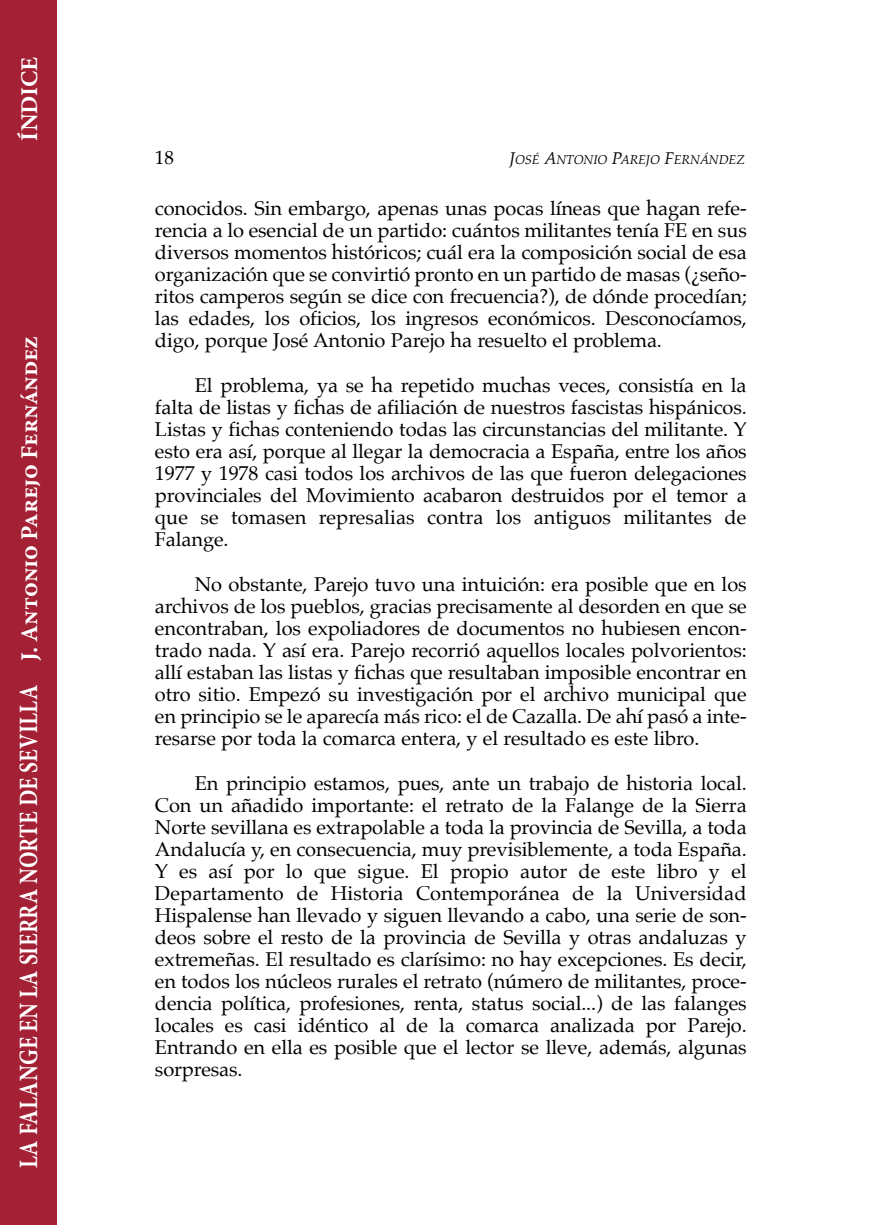
<style>
.page{position:relative;width:885px;height:1225px;background:#fff}
.page>*{position:absolute;margin:0;border:0;box-sizing:border-box;transform-origin:0 0}
.t1{font:700 26.4px "Minion Pro";letter-spacing:.01em;color:#fff;scale:.82 1}
.t2{font:700 24px "Minion Pro";color:#fff}
.t3{font:20px/22px "Palatino";letter-spacing:-.005em;color:#000;text-align:justify}
.t4{font:19px "Palatino";color:#000}
.t5{font:italic 12.8px "Palatino";letter-spacing:-.005em;color:#000}
.s1{font-size:24px}
.s2{font-size:17px}
</style>
<div class="page">
<div style="left:0;top:0;width:57px;height:1225px;background:#a42035"></div>
<p class="t2" style="left:12px;top:140px;width:85px;rotate:-90deg">ÍNDICE</p>
<p class="t1" style="left:10px;top:1168px;width:1016px;rotate:-90deg">LA FALANGE EN LA SIERRA NORTE DE SEVILLA <span class="s1">J. Antonio Parejo Fernández</span></p>
<p class="t4" style="left:155px;top:141px;width:20px">18</p>
<p class="t5" style="left:509px;top:148px;width:237px"><span class="s2">J</span>OSÉ <span class="s2">A</span>NTONIO <span class="s2">P</span>AREJO <span class="s2">F</span>ERNÁNDEZ</p>
<p class="t3" style="left:155px;top:197px;width:593px">conocidos. Sin embargo, apenas unas pocas líneas que hagan refe&shy;rencia a lo esencial de un partido: cuántos militantes tenía FE en sus diversos momentos históricos; cuál era la composición social de esa organización que se convirtió pronto en un partido de masas (¿seño&shy;ritos camperos según se dice con frecuencia?), de dónde procedían; las edades, los oficios, los ingresos económicos. Desconocíamos, digo, porque José Antonio Parejo ha resuelto el problema.</p>
<p class="t3" style="left:155px;top:374px;width:593px;text-indent:40px">El problema, ya se ha repetido muchas veces, consistía en la falta de listas y fichas de afiliación de nuestros fascistas hispánicos.<br>Listas y fichas conteniendo todas las circunstancias del militante. Y esto era así, porque al llegar la democracia a España, entre los años 1977 y 1978 casi todos los archivos de las que fueron delegaciones provinciales del Movimiento acabaron destruidos por el temor a que se tomasen represalias contra los antiguos militantes de Falange.</p>
<p class="t3" style="left:155px;top:573px;width:593px;text-indent:40px">No obstante, Parejo tuvo una intuición: era posible que en los archivos de los pueblos, gracias precisamente al desorden en que se encontraban, los expoliadores de documentos no hubiesen encon&shy;trado nada. Y así era. Parejo recorrió aquellos locales polvorientos: allí estaban las listas y fichas que resultaban imposible encontrar en otro sitio. Empezó su investigación por el archivo municipal que en principio se le aparecía más rico: el de Cazalla. De ahí pasó a inte&shy;resarse por toda la comarca entera, y el resultado es este libro.</p>
<p class="t3" style="left:155px;top:771px;width:593px;text-indent:40px">En principio estamos, pues, ante un trabajo de historia local.<br>Con un añadido importante: el retrato de la Falange de la Sierra Norte sevillana es extrapolable a toda la provincia de Sevilla, a toda Andalucía y, en consecuencia, muy previsiblemente, a toda España.<br>Y es así por lo que sigue. El propio autor de este libro y el Departamento de Historia Contemporánea de la Universidad Hispalense han llevado y siguen llevando a cabo, una serie de son&shy;deos sobre el resto de la provincia de Sevilla y otras andaluzas y extremeñas. El resultado es clarísimo: no hay excepciones. Es decir, en todos los núcleos rurales el retrato (número de militantes, proce&shy;dencia política, profesiones, renta, status social...) de las falanges locales es casi idéntico al de la comarca analizada por Parejo.<br>Entrando en ella es posible que el lector se lleve, además, algunas sorpresas.</p>
</div>
